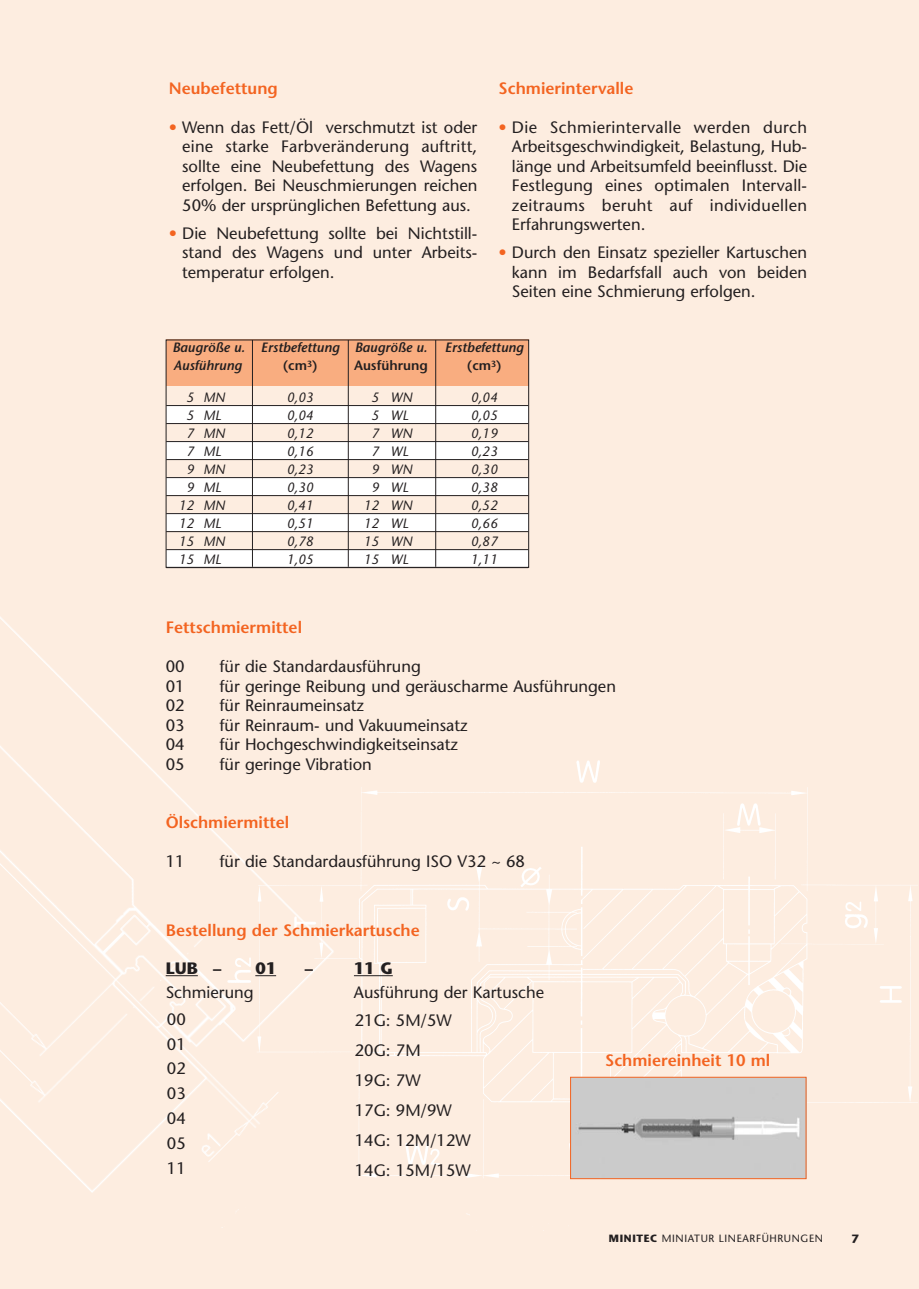
<style>
.page{position:relative;width:919px;height:1289px;background:#fff}
.page>*{position:absolute;margin:0;border:0;box-sizing:border-box;transform-origin:0 0}
.t1{font:16.5px/19.5px "Stone Sans";color:#231f20;text-align:justify}
.t2{font:600 16.5px "Stone Sans";color:#f36421}
.t3{font:700 16.5px "Stone Sans";color:#231f20}
.t4{font:italic 13.5px "Stone Sans";color:#231f20}
.t5{font:italic 600 13.5px "Stone Sans";color:#231f20}
.t6{font:600 13.5px "Stone Sans";color:#231f20}
.t7{font:700 12px "Stone Sans";color:#231f20}
.t8{font:10.5px "Stone Sans";letter-spacing:.055em;color:#231f20}
.s1{color:#f36421}
.s2{font-weight:700}
</style>
<div class="page">
<div style="left:0;top:1px;width:918px;height:1287px;background:#fdede0"></div>
<img style="left:407px;top:760px;width:510px;height:455px">
<img style="left:0;top:453px;width:407px;height:775px">
<hr style="left:166px;top:975px;width:32px;height:1px;background:#231f20">
<svg style="left:255px;top:975px;width:21px;height:1px"></svg>
<hr style="left:354px;top:975px;width:39px;height:1px;background:#231f20">
<div style="left:166px;top:339px;width:362px;height:47px;background:#f9ad80"></div>
<div style="left:166px;top:405px;width:362px;height:18px;background:#fff"></div>
<div style="left:166px;top:441px;width:362px;height:18px;background:#fff"></div>
<div style="left:166px;top:477px;width:362px;height:18px;background:#fff"></div>
<div style="left:166px;top:513px;width:362px;height:18px;background:#fff"></div>
<div style="left:166px;top:549px;width:362px;height:18px;background:#fff"></div>
<hr style="left:252px;top:340px;width:1px;height:227px;background:#231f20">
<hr style="left:348px;top:340px;width:1px;height:227px;background:#231f20">
<hr style="left:435px;top:340px;width:1px;height:227px;background:#231f20">
<hr style="left:166px;top:405px;width:362px;height:1px;background:#231f20">
<hr style="left:166px;top:423px;width:362px;height:1px;background:#231f20">
<hr style="left:166px;top:441px;width:362px;height:1px;background:#231f20">
<hr style="left:166px;top:459px;width:362px;height:1px;background:#231f20">
<hr style="left:166px;top:477px;width:362px;height:1px;background:#231f20">
<hr style="left:166px;top:495px;width:362px;height:1px;background:#231f20">
<hr style="left:166px;top:513px;width:362px;height:1px;background:#231f20">
<hr style="left:166px;top:531px;width:362px;height:1px;background:#231f20">
<hr style="left:166px;top:549px;width:362px;height:1px;background:#231f20">
<hr style="left:166px;top:567px;width:362px;height:1px;background:#231f20">
<img style="left:572px;top:1078px;width:232px;height:98px">
<div style="left:570px;top:1076px;width:236px;height:102px;border:1px solid #f36421"></div>
<p class="t2" style="left:169px;top:81px;width:110px">Neubefettung</p>
<p class="t1" style="left:182px;top:119px;width:296px;text-indent:-13px"><span class="s1">•</span> Wenn das Fett/Öl verschmutzt ist oder eine starke Farbveränderung auftritt, sollte eine Neubefettung des Wagens erfolgen. Bei Neuschmierungen reichen 50% der ursprünglichen Befettung aus.</p>
<p class="t1" style="left:182px;top:225px;width:296px;text-indent:-13px"><span class="s1">•</span> Die Neubefettung sollte bei Nichtstill&shy;stand des Wagens und unter Arbeits&shy;temperatur erfolgen.</p>
<p class="t2" style="left:498px;top:81px;width:136px">Schmierintervalle</p>
<p class="t1" style="left:512px;top:119px;width:296px;text-indent:-13px"><span class="s1">•</span> Die Schmierintervalle werden durch Arbeitsgeschwindigkeit, Belastung, Hub&shy;länge und Arbeitsumfeld beeinflusst. Die Festlegung eines optimalen Intervall&shy;zeitraums beruht auf individuellen Erfahrungswerten.</p>
<p class="t1" style="left:512px;top:244px;width:296px;text-indent:-13px"><span class="s1">•</span> Durch den Einsatz spezieller Kartuschen kann im Bedarfsfall auch von beiden Seiten eine Schmierung erfolgen.</p>
<p class="t5" style="left:172px;top:342px;width:256px">Baugröße u. Erstbefettung Baugröße u.</p>
<p class="t5" style="left:445px;top:342px;width:80px">Erstbefettung</p>
<p class="t5" style="left:174px;top:360px;width:70px">Ausführung</p>
<p class="t6" style="left:283px;top:360px;width:36px">(cm<sup>3</sup>)</p>
<p class="t6" style="left:354px;top:360px;width:75px">Ausführung</p>
<p class="t6" style="left:467px;top:360px;width:36px">(cm<sup>3</sup>)</p>
<p class="t4" style="left:186px;top:392px;width:40px">5 MN</p>
<p class="t4" style="left:287px;top:392px;width:28px">0,03</p>
<p class="t4" style="left:371px;top:392px;width:42px">5 WN</p>
<p class="t4" style="left:471px;top:392px;width:28px">0,04</p>
<p class="t4" style="left:186px;top:410px;width:36px">5 ML</p>
<p class="t4" style="left:287px;top:410px;width:28px">0,04</p>
<p class="t4" style="left:371px;top:410px;width:38px">5 WL</p>
<p class="t4" style="left:471px;top:410px;width:28px">0,05</p>
<p class="t4" style="left:186px;top:428px;width:40px">7 MN</p>
<p class="t4" style="left:287px;top:428px;width:28px">0,12</p>
<p class="t4" style="left:371px;top:428px;width:42px">7 WN</p>
<p class="t4" style="left:471px;top:428px;width:28px">0,19</p>
<p class="t4" style="left:186px;top:446px;width:36px">7 ML</p>
<p class="t4" style="left:287px;top:446px;width:28px">0,16</p>
<p class="t4" style="left:371px;top:446px;width:38px">7 WL</p>
<p class="t4" style="left:471px;top:446px;width:28px">0,23</p>
<p class="t4" style="left:186px;top:464px;width:40px">9 MN</p>
<p class="t4" style="left:287px;top:464px;width:28px">0,23</p>
<p class="t4" style="left:371px;top:464px;width:42px">9 WN</p>
<p class="t4" style="left:471px;top:464px;width:28px">0,30</p>
<p class="t4" style="left:186px;top:482px;width:36px">9 ML</p>
<p class="t4" style="left:287px;top:482px;width:28px">0,30</p>
<p class="t4" style="left:371px;top:482px;width:38px">9 WL</p>
<p class="t4" style="left:471px;top:482px;width:28px">0,38</p>
<p class="t4" style="left:179px;top:500px;width:48px">12 MN</p>
<p class="t4" style="left:287px;top:500px;width:28px">0,41</p>
<p class="t4" style="left:364px;top:500px;width:50px">12 WN</p>
<p class="t4" style="left:471px;top:500px;width:28px">0,52</p>
<p class="t4" style="left:179px;top:518px;width:44px">12 ML</p>
<p class="t4" style="left:287px;top:518px;width:28px">0,51</p>
<p class="t4" style="left:364px;top:518px;width:46px">12 WL</p>
<p class="t4" style="left:471px;top:518px;width:28px">0,66</p>
<p class="t4" style="left:179px;top:536px;width:48px">15 MN</p>
<p class="t4" style="left:287px;top:536px;width:28px">0,78</p>
<p class="t4" style="left:364px;top:536px;width:50px">15 WN</p>
<p class="t4" style="left:471px;top:536px;width:28px">0,87</p>
<p class="t4" style="left:179px;top:554px;width:44px">15 ML</p>
<p class="t4" style="left:287px;top:554px;width:28px">1,05</p>
<p class="t4" style="left:364px;top:554px;width:46px">15 WL</p>
<p class="t4" style="left:471px;top:554px;width:28px">1,11</p>
<p class="t2" style="left:166px;top:621px;width:138px">Fettschmiermittel</p>
<p class="t1" style="left:166px;top:658px;width:20px">00</p>
<p class="t1" style="left:220px;top:658px;width:203px">für die Standardausführung</p>
<p class="t1" style="left:166px;top:678px;width:20px">01</p>
<p class="t1" style="left:220px;top:678px;width:398px">für geringe Reibung und geräuscharme Ausführungen</p>
<p class="t1" style="left:166px;top:697px;width:20px">02</p>
<p class="t1" style="left:220px;top:697px;width:146px">für Reinraumeinsatz</p>
<p class="t1" style="left:166px;top:717px;width:20px">03</p>
<p class="t1" style="left:220px;top:717px;width:249px">für Reinraum- und Vakuumeinsatz</p>
<p class="t1" style="left:166px;top:736px;width:20px">04</p>
<p class="t1" style="left:220px;top:736px;width:240px">für Hochgeschwindigkeitseinsatz</p>
<p class="t1" style="left:166px;top:756px;width:20px">05</p>
<p class="t1" style="left:220px;top:756px;width:154px">für geringe Vibration</p>
<p class="t2" style="left:166px;top:816px;width:125px">Ölschmiermittel</p>
<p class="t1" style="left:166px;top:853px;width:20px">11</p>
<p class="t1" style="left:220px;top:853px;width:307px">für die Standardausführung ISO V32 ~ 68</p>
<p class="t2" style="left:166px;top:924px;width:255px">Bestellung der Schmierkartusche</p>
<p class="t3" style="left:166px;top:961px;width:57px">LUB –</p>
<p class="t3" style="left:255px;top:961px;width:22px">01</p>
<p class="t3" style="left:305px;top:961px;width:10px">–</p>
<p class="t3" style="left:354px;top:961px;width:40px">11 G</p>
<p class="t1" style="left:166px;top:984px;width:89px">Schmierung</p>
<p class="t1" style="left:354px;top:979px;width:192px;line-height:28.3px">Ausführung der Kartusche<br>21G: 5M/5W</p>
<p class="t1" style="left:355px;top:1037px;width:117px;line-height:30px;text-align:left">20G: 7M<br>19G: 7W<br>17G: 9M/9W<br>14G: 12M/12W<br>14G: 15M/15W</p>
<p class="t1" style="left:167px;top:1008px;width:20px;line-height:24.8px">00<br>01<br>02<br>03<br>04<br>05<br>11</p>
<p class="t2" style="left:605px;top:1054px;width:167px">Schmiereinheit 10 ml</p>
<p class="t8" style="left:609px;top:1234px;width:216px"><span class="s2">MINITEC</span> MINIATUR LINEARFÜHRUNGEN</p>
<p class="t7" style="left:851px;top:1234px;width:9px">7</p>
</div>
